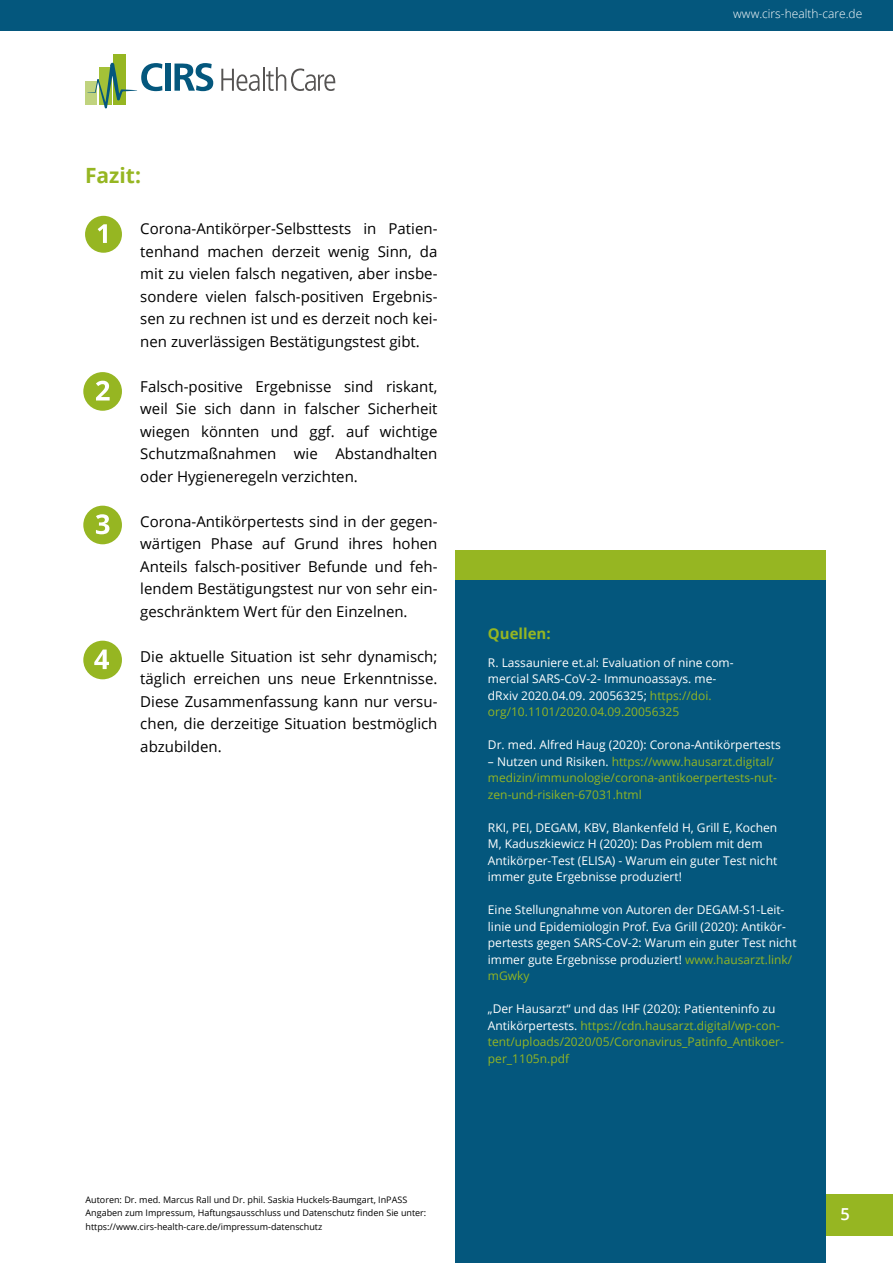
<style>
.page{position:relative;width:893px;height:1263px;background:#fff}
.page>*{position:absolute;margin:0;border:0;box-sizing:border-box;transform-origin:0 0}
.t1{font:700 21px "Open Sans";color:#96b622}
.t2{font:600 16.5px "Open Sans";color:#fff}
.t3{font:15px/22.5px "Open Sans";color:#000;text-align:justify}
.t4{font:700 15px "Open Sans";color:#96b622}
.t5{font:12px/16.5px "Open Sans";color:#fff}
.t6{font:12px/16.5px "Open Sans";color:#93b523}
.t7{font:300 12px "Open Sans";color:#fff}
.t8{font:9px/13.5px "Open Sans";color:#000}
.s1{color:#93b523}
.s2{color:#fff}
</style>
<div class="page">
<div style="left:824px;top:1194px;width:69px;height:42px;background:#96b622"></div>
<div style="left:165px;top:64px;width:6px;height:27px;background:#04577d"></div>
<svg style="left:174px;top:63px;width:39px;height:28px"></svg>
<svg style="left:221px;top:67px;width:114px;height:24px"></svg>
<div style="left:85px;top:81px;width:11px;height:24px;background:#c0d37e"></div>
<div style="left:114px;top:54px;width:12px;height:51px;background:#96b622"></div>
<svg style="left:87px;top:63px;width:75px;height:45px"></svg>
<div style="left:0;top:0;width:893px;height:30px;background:#04577d"></div>
<div style="left:455px;top:576px;width:371px;height:687px;background:#04577d"></div>
<div style="left:455px;top:550px;width:371px;height:29px;background:#96b622"></div>
<div style="left:83px;top:506px;width:39px;height:38px;background:#96b622;border-radius:50%"></div>
<svg style="left:96px;top:514px;width:13px;height:20px"></svg>
<div style="left:85px;top:216px;width:37px;height:37px;background:#96b622;border-radius:50%"></div>
<svg style="left:98px;top:224px;width:9px;height:19px"></svg>
<div style="left:83px;top:372px;width:39px;height:39px;background:#96b622;border-radius:50%"></div>
<svg style="left:96px;top:381px;width:14px;height:19px"></svg>
<div style="left:83px;top:641px;width:39px;height:38px;background:#96b622;border-radius:50%"></div>
<svg style="left:94px;top:649px;width:15px;height:20px"></svg>
<p class="t7" style="left:733px;top:6px;width:131px">www.cirs-health-care.de</p>
<h1 class="t1" style="left:85px;top:160px;width:57px">Fazit:</h1>
<p class="t3" style="left:140px;top:217px;width:299px">Corona-Antikörper-Selbsttests in Patien&shy;tenhand machen derzeit wenig Sinn, da mit zu vielen falsch negativen, aber insbe&shy;sondere vielen falsch-positiven Ergebnis&shy;sen zu rechnen ist und es derzeit noch kei&shy;nen zuverlässigen Bestätigungstest gibt.</p>
<p class="t3" style="left:140px;top:374px;width:299px">Falsch-positive Ergebnisse sind riskant, weil Sie sich dann in falscher Sicherheit wiegen könnten und ggf. auf wichtige Schutzmaßnahmen wie Abstandhalten oder Hygieneregeln verzichten.</p>
<p class="t3" style="left:140px;top:509px;width:299px">Corona-Antikörpertests sind in der gegen&shy;wärtigen Phase auf Grund ihres hohen Anteils falsch-positiver Befunde und feh&shy;lendem Bestätigungstest nur von sehr ein&shy;geschränktem Wert für den Einzelnen.</p>
<p class="t3" style="left:140px;top:644px;width:299px">Die aktuelle Situation ist sehr dynamisch; täglich erreichen uns neue Erkenntnisse.<br>Diese Zusammenfassung kann nur versu&shy;chen, die derzeitige Situation bestmöglich abzubilden.</p>
<p class="t4" style="left:488px;top:623px;width:64px">Quellen:</p>
<p class="t5" style="left:488px;top:654px;width:247px">R. Lassauniere et.al: Evaluation of nine com&shy;mercial SARS-CoV-2- Immunoassays. me&shy;dRxiv 2020.04.09. 20056325; <span class="s1">https://doi. org/10.1101/2020.04.09.20056325</span></p>
<p class="t5" style="left:488px;top:736px;width:294px">Dr. med. Alfred Haug (2020): Corona-Antikörpertests</p>
<p class="t6" style="left:488px;top:753px;width:290px"><span class="s2">– Nutzen und Risiken.</span> https://www.hausarzt.digital/ medizin/immunologie/corona-antikoerpertests-nut&shy;zen-und-risiken-67031.html</p>
<p class="t5" style="left:488px;top:819px;width:291px">RKI, PEI, DEGAM, KBV, Blankenfeld H, Grill E, Kochen M, Kaduszkiewicz H (2020): Das Problem mit dem Antikö rper-Test (ELISA) - Warum ein guter Test nicht immer gute Ergebnisse produziert!</p>
<p class="t5" style="left:488px;top:901px;width:310px">Eine Stellungnahme von Autoren der DEGAM-S1-Leit&shy;linie und Epidemiologin Prof. Eva Grill (2020): Antikör&shy;pertests gegen SARS-CoV-2: Warum ein guter Test nicht immer gute Ergebnisse produziert! <span class="s1">www.hausarzt.link/ mGwky</span></p>
<p class="t6" style="left:488px;top:1000px;width:298px"><span class="s2">„Der Hausarzt“ und das IHF (2020): Patienteninfo zu Antikörpertests.</span> https://cdn.hausarzt.digital/wp-con&shy;tent/uploads/2020/05/Coronavirus_Patinfo_Antikoer&shy;per_1105n.pdf</p>
<p class="t8" style="left:86px;top:1193px;width:342px">Autoren: Dr. med. Marcus Rall und Dr. phil. Saskia Huckels-Baumgart, InPASS<br>Angaben zum Impressum, Haftungsausschluss und Datenschutz finden Sie unter: https://www.cirs-health-care.de/impressum-datenschutz</p>
<p class="t2" style="left:841px;top:1203px;width:11px">5</p>
</div>
